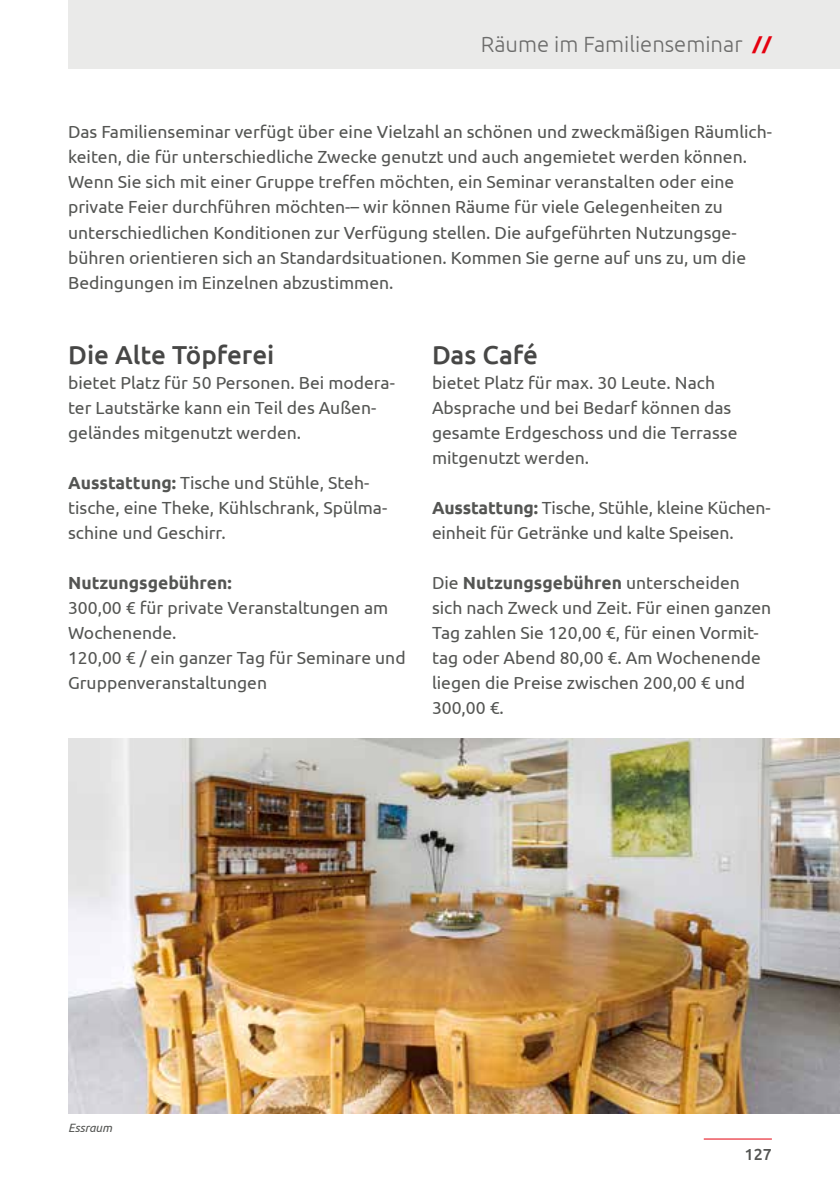
<style>
.page{position:relative;width:840px;height:1191px;background:#fff}
.page>*{position:absolute;margin:0;border:0;box-sizing:border-box;transform-origin:0 0}
.t1{font:500 26px "Ubuntu";color:#474746}
.t2{font:300 22px "Ubuntu";color:#6c6c6b}
.t3{font:17.6px/25px "Ubuntu";color:#545553}
.t4{font:700 17.6px "Ubuntu";color:#545553}
.t5{font:500 16px "Ubuntu";color:#545553}
.t6{font:italic 12px "Ubuntu";color:#545553}
.s1{font-weight:700;font-size:17.6px;color:#e5000e}
.s2{font-weight:700}
</style>
<div class="page">
<hr style="left:703px;top:1138px;width:68px;height:1px;background:#e5000e">
<div style="left:68px;top:0;width:771px;height:68px;background:#eaeae9"></div>
<img style="left:68px;top:738px;width:771px;height:375px">
<p class="t2" style="left:480px;top:31px;width:292px">Räume im Familienseminar <span class="s1">//</span></p>
<p class="t3" style="left:68px;top:119px;width:705px">Das Familienseminar verfügt über eine Vielzahl an schönen und zweckmäßigen Räumlich&shy;keiten, die für unterschiedliche Zwecke genutzt und auch angemietet werden können.<br>Wenn Sie sich mit einer Gruppe treffen möchten, ein Seminar veranstalten oder eine private Feier durchführen möchten-– wir können Räume für viele Gelegenheiten zu unterschiedlichen Konditionen zur Verfügung stellen. Die aufgeführten Nutzungsge&shy;bühren orientieren sich an Standardsituationen. Kommen Sie gerne auf uns zu, um die Bedingungen im Einzelnen abzustimmen.</p>
<h1 class="t1" style="left:68px;top:338px;width:208px">Die Alte Töpferei</h1>
<p class="t3" style="left:68px;top:369px;width:328px">bietet Platz für 50 Personen. Bei modera&shy;ter Lautstärke kann ein Teil des Außen&shy;geländes mitgenutzt werden.</p>
<p class="t3" style="left:68px;top:469px;width:320px"><span class="s2">Ausstattung:</span> Tische und Stühle, Steh&shy;tische, eine Theke, Kühlschrank, Spülma&shy;schine und Geschirr.</p>
<p class="t4" style="left:68px;top:571px;width:165px">Nutzungsgebühren:</p>
<p class="t3" style="left:68px;top:594px;width:339px">300,00 € für private Veranstaltungen am<br>Wochenende.<br>120,00 € / ein ganzer Tag für Seminare und<br>Gruppenveranstaltungen</p>
<h1 class="t1" style="left:432px;top:338px;width:107px">Das Café</h1>
<p class="t3" style="left:432px;top:369px;width:307px">bietet Platz für max. 30 Leute. Nach<br>Absprache und bei Bedarf können das gesamte Erdgeschoss und die Terrasse mitgenutzt werden.</p>
<p class="t3" style="left:432px;top:494px;width:340px"><span class="s2">Ausstattung:</span> Tische, Stühle, kleine Küchen&shy;einheit für Getränke und kalte Speisen.</p>
<p class="t3" style="left:432px;top:569px;width:340px">Die <span class="s2">Nutzungsgebühren</span> unterscheiden sich nach Zweck und Zeit. Für einen ganzen Tag zahlen Sie 120,00 €, für einen Vormit&shy;tag oder Abend 80,00 €. Am Wochenende liegen die Preise zwischen 200,00 € und 300,00 €.</p>
<p class="t6" style="left:68px;top:1120px;width:46px">Essraum</p>
<p class="t5" style="left:744px;top:1144px;width:29px">127</p>
</div>
